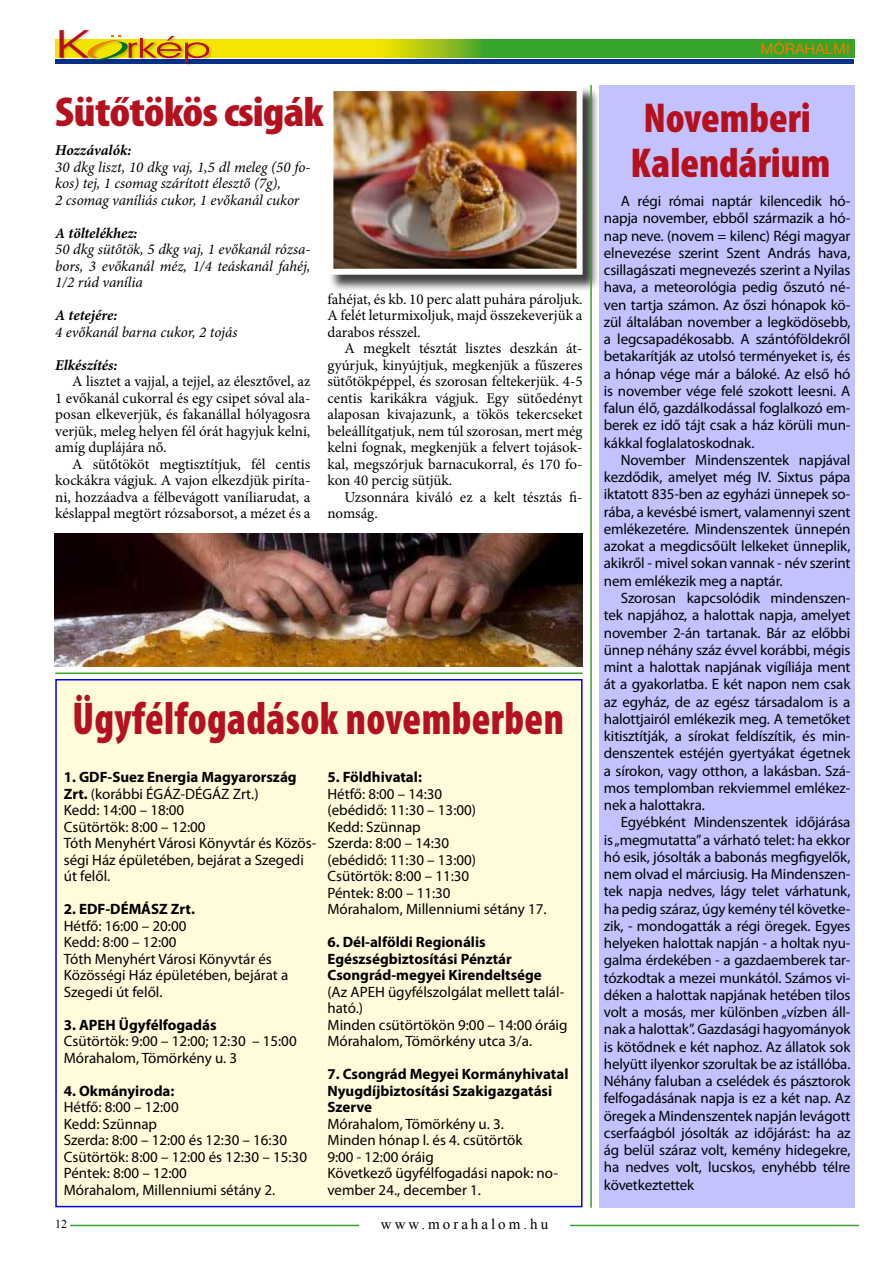
<style>
.page{position:relative;width:893px;height:1263px;background:#fff}
.page>*{position:absolute;margin:0;border:0;box-sizing:border-box;transform-origin:0 0}
.t1{font:900 condensed 46.2px "Myriad Pro";letter-spacing:.01em;color:#b4101d;scale:.91 1}
.t2{font:900 condensed 42px/45px "Myriad Pro";letter-spacing:-.005em;color:#b4101d;text-align:center}
.t3{font:900 condensed 42px "Myriad Pro";letter-spacing:-.005em;color:#b4101d;scale:1.1 1}
.t4{font:15px/17.2px "Myriad Pro";color:#000}
.t5{font:15px/16.5px "Minion Pro";color:#000;text-align:justify}
.t6{font:italic 15px/16.5px "Minion Pro";letter-spacing:-.005em;color:#000}
.t7{font:700 15px/16.5px "Myriad Pro";color:#000}
.t8{font:italic 700 15px "Minion Pro";letter-spacing:-.005em;color:#000}
.t9{font:15px "Times New Roman";letter-spacing:.2em;color:#000}
.t10{font:14.85px "Helvetica M";color:#ee7d00}
.t11{font:12px "Times New Roman";color:#000}
.s1{font-weight:700}
</style>
<div class="page">
<svg style="left:55px;top:39px;width:799px;height:18px;background:#7aba1c"></svg>
<div style="left:55px;top:59px;width:799px;height:5px;background:#073187"></div>
<div style="left:59px;top:30px;width:153px;height:36px;background:#000;opacity:.2"></div>
<svg style="left:59px;top:30px;width:150px;height:33px"></svg>
<hr style="left:70px;top:1225px;width:789px;height:1px;background:#37a42c">
<div style="left:359px;top:1218px;width:211px;height:11px;background:#fff"></div>
<div style="left:55px;top:679px;width:528px;height:528px;background:#fffbdb;border:2px solid #0000ed"></div>
<div style="left:328px;top:86px;width:272px;height:206px;background:#000;opacity:.75"></div>
<img style="left:334px;top:92px;width:242px;height:176px">
<div style="left:327px;top:85px;width:256px;height:190px;border:6px solid #fff"></div>
<hr style="left:590px;top:85px;width:2px;height:1123px;background:#37a42c">
<hr style="left:55px;top:672px;width:528px;height:2px;background:#37a42c">
<div style="left:600px;top:85px;width:255px;height:1123px;background:#c2c2ff"></div>
<img style="left:55px;top:534px;width:528px;height:133px">
<p class="t10" style="left:761px;top:40px;width:91px">MÓRAHALM I</p>
<h2 class="t3" style="left:55px;top:88px;width:245px">Sütőtökös csigák</h2>
<h2 class="t2" style="left:630px;top:96px;width:202px">Novemberi<br>Kalendárium</h2>
<p class="t4" style="left:604px;top:192px;width:248px;text-align:justify;text-indent:17px">A régi római naptár kilencedik hó&shy;napja november, ebből származik a hó&shy;nap neve. (novem = kilenc) Régi magyar elnevezése szerint Szent András hava, csillagászati megnevezés szerint a Nyilas hava, a meteorológia pedig őszutó né&shy;ven tartja számon. Az őszi hónapok kö&shy;zül általában november a legködösebb, a legcsapadékosabb. A szántóföldekről betakarítják az utolsó terményeket is, és a hónap vége már a báloké. Az első hó is november vége felé szokott leesni. A falun élő, gazdálkodással foglalkozó em&shy;berek ez idő tájt csak a ház körüli mun&shy;kákkal foglalatoskodnak.</p>
<p class="t4" style="left:604px;top:451px;width:248px;text-align:justify;text-indent:17px">November Mindenszentek napjával kezdődik, amelyet még IV. Sixtus pápa iktatott 835-ben az egyházi ünnepek so&shy;rába, a kevésbé ismert, valamennyi szent emlékezetére. Mindenszentek ünnepén azokat a megdicsőült lelkeket ünneplik, akikről - mivel sokan vannak - név szerint nem emlékezik meg a naptár.</p>
<p class="t4" style="left:604px;top:589px;width:248px;text-align:justify;text-indent:17px">Szorosan kapcsolódik mindenszen&shy;tek napjához, a halottak napja, amelyet november 2-án tartanak. Bár az előbbi ünnep néhány száz évvel korábbi, mégis mint a halottak napjának vigíliája ment át a gyakorlatba. E két napon nem csak az egyház, de az egész társadalom is a halottjairól emlékezik meg. A temetőket kitisztítják, a sírokat feldíszítik, és min&shy;denszentek estéjén gyertyákat égetnek a sírokon, vagy otthon, a lakásban. Szá&shy;mos templomban rekviemmel emlékez&shy;nek a halottakra.</p>
<p class="t4" style="left:604px;top:813px;width:248px;text-align:justify;text-indent:17px">Egyébként Mindenszentek időjárása is „megmutatta” a várható telet: ha ekkor hó esik, jósolták a babonás megfigyelők, nem olvad el márciusig. Ha Mindenszen&shy;tek napja nedves, lágy telet várhatunk, ha pedig száraz, úgy kemény tél követke&shy;zik, - mondogatták a régi öregek. Egyes helyeken halottak napján - a holtak nyu&shy;galma érdekében - a gazdaemberek tar&shy;tózkodtak a mezei munkától. Számos vi&shy;déken a halottak napjának hetében tilos volt a mosás, mer különben „vízben áll&shy;nak a halottak”. Gazdasági hagyományok is kötődnek e két naphoz. Az állatok sok helyütt ilyenkor szorultak be az istállóba.<br>Néhány faluban a cselédek és pásztorok felfogadásának napja is ez a két nap. Az öregek a Mindenszentek napján levágott cserfaágból jósolták az időjárást: ha az ág belül száraz volt, kemény hidegekre, ha nedves volt, lucskos, enyhébb télre következtettek</p>
<p class="t8" style="left:55px;top:140px;width:78px">Hozzávalók:</p>
<p class="t6" style="left:55px;top:159px;width:257px">30 dkg liszt, 10 dkg vaj, 1,5 dl meleg (50 fo&shy;kos) tej, 1 csomag szárított élesztő (7g),<br>2 csomag vaníliás cukor, 1 evőkanál cukor</p>
<p class="t8" style="left:55px;top:222px;width:84px">A töltelékhez:</p>
<p class="t6" style="left:55px;top:241px;width:257px;text-align:justify">50 dkg sütőtök, 5 dkg vaj, 1 evőkanál rózsa&shy;bors, 3 evőkanál méz, 1/4 teáskanál fahéj, 1/2 rúd vanília</p>
<p class="t8" style="left:55px;top:305px;width:64px">A tetejére:</p>
<p class="t6" style="left:55px;top:324px;width:184px">4 evőkanál barna cukor, 2 tojás</p>
<p class="t8" style="left:55px;top:354px;width:64px">Elkészítés:</p>
<p class="t5" style="left:55px;top:373px;width:257px;text-indent:17px">A lisztet a vajjal, a tejjel, az élesztővel, az 1 evőkanál cukorral és egy csipet sóval ala&shy;posan elkeverjük, és fakanállal hólyagosra verjük, meleg helyen fél órát hagyjuk kelni, amíg duplájára nő.</p>
<p class="t5" style="left:55px;top:456px;width:257px;text-indent:17px">A sütőtököt megtisztítjuk, fél centis kockákra vágjuk. A vajon elkezdjük piríta&shy;ni, hozzáadva a félbevágott vaníliarudat, a késlappal megtört rózsaborsot, a mézet és a</p>
<p class="t5" style="left:327px;top:291px;width:257px">fahéjat, és kb. 10 perc alatt puhára pároljuk.<br>A felét leturmixoljuk, majd összekeverjük a darabos résszel.</p>
<p class="t5" style="left:327px;top:340px;width:257px;text-indent:17px">A megkelt tésztát lisztes deszkán át&shy;gyúrjuk, kinyújtjuk, megkenjük a fűszeres sütőtökpéppel, és szorosan feltekerjük. 4-5 centis karikákra vágjuk. Egy sütőedényt alaposan kivajazunk, a tökös tekercseket beleállítgatjuk, nem túl szorosan, mert még kelni fognak, megkenjük a felvert tojások&shy;kal, megszórjuk barnacukorral, és 170 fo&shy;kon 40 percig sütjük.</p>
<p class="t5" style="left:327px;top:489px;width:257px;text-indent:17px">Uzsonnára kiváló ez a kelt tésztás fi&shy;nomság.</p>
<h1 class="t1" style="left:72px;top:693px;width:542px">Ügyfélfogadások novemberben</h1>
<p class="t7" style="left:327px;top:768px;width:96px">5. Földhivatal:</p>
<p class="t4" style="left:327px;top:785px;width:221px;line-height:16.5px">Hétfő: 8:00 – 14:30<br>(ebédidő: 11:30 – 13:00)<br>Kedd: Szünnap<br>Szerda: 8:00 – 14:30<br>(ebédidő: 11:30 – 13:00)<br>Csütörtök: 8:00 – 11:30<br>Péntek: 8:00 – 11:30<br>Mórahalom, Millenniumi sétány 17.</p>
<p class="t7" style="left:327px;top:933px;width:216px">6. Dél-alföldi Regionális<br>Egészségbiztosítási Pénztár<br>Csongrád-megyei Kirendeltsége</p>
<p class="t4" style="left:327px;top:983px;width:242px;line-height:16.5px">(Az APEH ügyfélszolgálat mellett talál&shy;ható.)<br>Minden csütörtökön 9:00 – 14:00 óráig<br>Mórahalom, Tömörkény utca 3/a.</p>
<p class="t7" style="left:327px;top:1065px;width:243px">7. Csongrád Megyei Kormányhivatal<br>Nyugdíjbiztosítási Szakigazgatási<br>Szerve</p>
<p class="t4" style="left:327px;top:1115px;width:232px;line-height:16.5px">Mórahalom, Tömörkény u. 3.<br>Minden hónap l. és 4. csütörtök<br>9:00 - 12:00 óráig<br>Következő ügyfélfogadási napok: no&shy;vember 24., december 1.</p>
<p class="t4" style="left:64px;top:769px;width:254px;line-height:16.5px"><span class="s1">1. GDF-Suez Energia Magyarország<br>Zrt.</span> (korábbi ÉGÁZ-DÉGÁZ Zrt.)<br>Kedd: 14:00 – 18:00<br>Csütörtök: 8:00 – 12:00<br>Tóth Menyhért Városi Könyvtár és Közös&shy;ségi Ház épületében, bejárat a Szegedi út felől.</p>
<p class="t7" style="left:64px;top:900px;width:133px">2. EDF-DÉMÁSZ Zrt.</p>
<p class="t4" style="left:64px;top:917px;width:226px;line-height:16.5px">Hétfő: 16:00 – 20:00<br>Kedd: 8:00 – 12:00<br>Tóth Menyhért Városi Könyvtár és<br>Közösségi Ház épületében, bejárat a<br>Szegedi út felől.</p>
<p class="t7" style="left:64px;top:1016px;width:154px">3. APEH Ügyfélfogadás</p>
<p class="t4" style="left:64px;top:1033px;width:234px;line-height:16.5px">Csütörtök: 9:00 – 12:00; 12:30 – 15:00<br>Mórahalom, Tömörkény u. 3</p>
<p class="t7" style="left:64px;top:1082px;width:112px">4. Okmányiroda:</p>
<p class="t4" style="left:64px;top:1099px;width:245px;line-height:16.5px">Hétfő: 8:00 – 12:00<br>Kedd: Szünnap<br>Szerda: 8:00 – 12:00 és 12:30 – 16:30<br>Csütörtök: 8:00 – 12:00 és 12:30 – 15:30<br>Péntek: 8:00 – 12:00<br>Mórahalom, Millenniumi sétány 2.</p>
<p class="t11" style="left:55px;top:1216px;width:13px">12</p>
<p class="t9" style="left:381px;top:1214px;width:169px">www.morahalom.hu</p>
</div>
